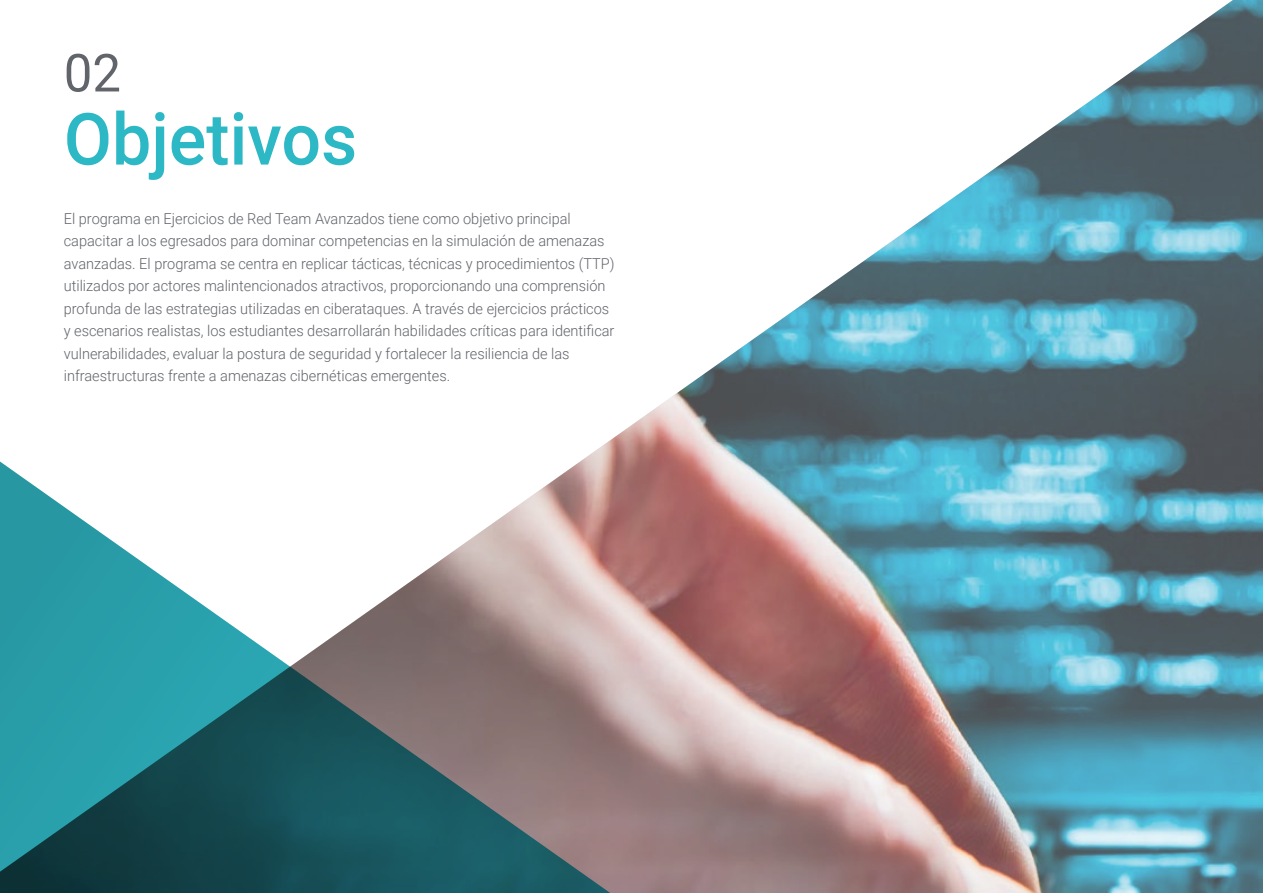
<style>
.page{position:relative;width:1263px;height:893px;background:#fff}
.page>*{position:absolute;margin:0;border:0;box-sizing:border-box;transform-origin:0 0}
.t1{font:500 72px "Roboto";color:#2db8c5}
.t2{font:52.5px "Roboto";color:#61646a}
.t3{font:300 15px/22.5px "Roboto";color:#61646a}
</style>
<div class="page">
<img style="left:602px;top:0;width:661px;height:893px">
<svg style="left:0;top:446px;width:640px;height:447px"></svg>
<h2 class="t2" style="left:64px;top:36px;width:59px">02</h2>
<h1 class="t1" style="left:64px;top:89px;width:295px">Objetivos</h1>
<p class="t3" style="left:64px;top:207px;width:552px">El programa en Ejercicios de Red Team Avanzados tiene como objetivo principal capacitar a los egresados para dominar competencias en la simulación de amenazas avanzadas. El programa se centra en replicar tácticas, técnicas y procedimientos (TTP) utilizados por actores malintencionados atractivos, proporcionando una comprensión profunda de las estrategias utilizadas en ciberataques. A través de ejercicios prácticos y escenarios realistas, los estudiantes desarrollarán habilidades críticas para identificar vulnerabilidades, evaluar la postura de seguridad y fortalecer la resiliencia de las infraestructuras frente a amenazas cibernéticas emergentes.</p>
</div>
